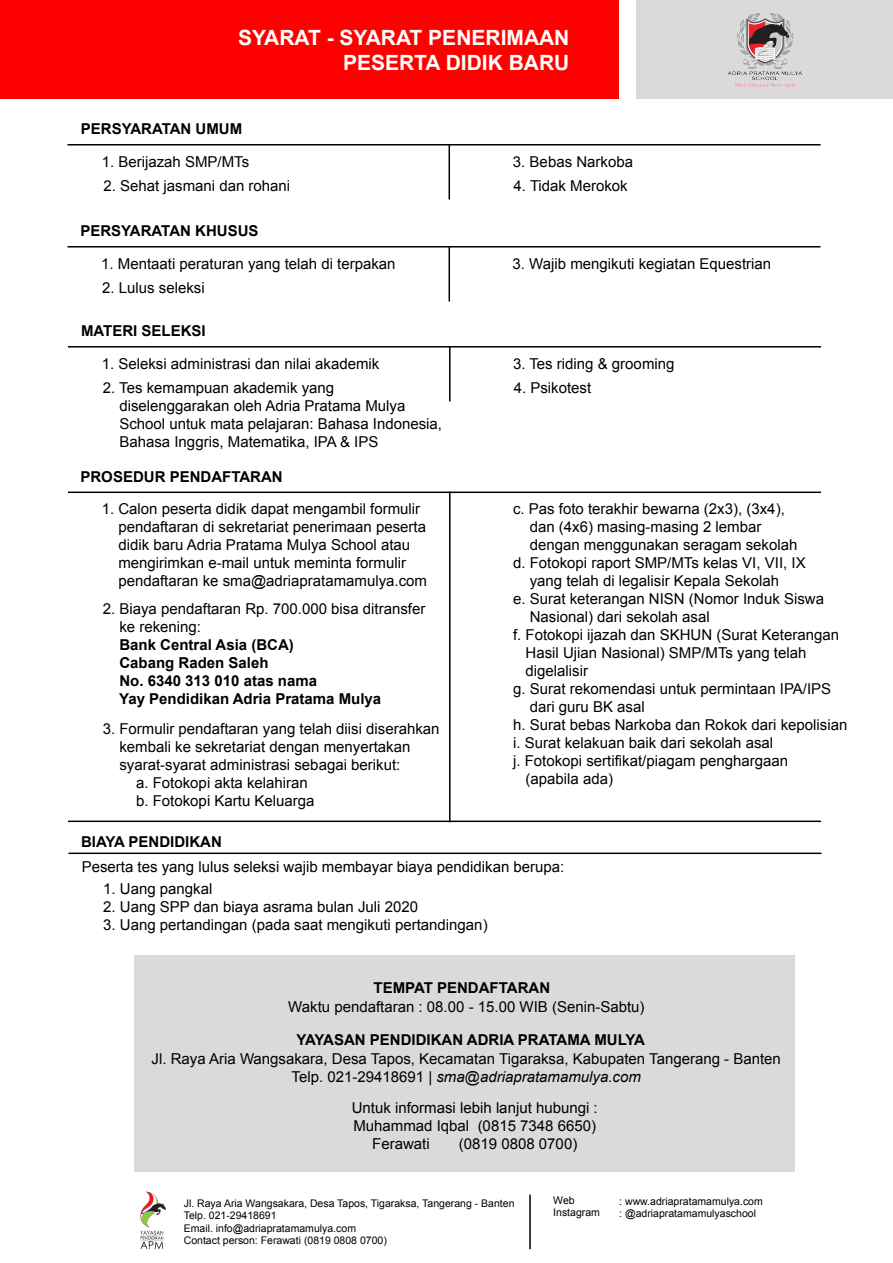
<style>
.page{position:relative;width:893px;height:1263px;background:#fff}
.page>*{position:absolute;margin:0;border:0;box-sizing:border-box;transform-origin:0 0}
.t1{font:700 21px/25.2px "Arial";color:#fff;text-align:right}
.t2{font:15px/18px "Arial";color:#000}
.t3{font:700 15px/18px "Arial";color:#000}
.t4{font:10.5px/12.6px "Arial";color:#000}
.s1{font-style:italic}
</style>
<div class="page">
<div style="left:636px;top:0;width:257px;height:98px;background:#dbd9d9"></div>
<div style="left:0;top:0;width:619px;height:98px;background:#f00"></div>
<img style="left:728px;top:13px;width:74px;height:74px">
<hr style="left:68px;top:144px;width:752px;height:1px;background:#000">
<hr style="left:448px;top:144px;width:2px;height:55px;background:#000">
<hr style="left:67px;top:246px;width:753px;height:1px;background:#000">
<hr style="left:448px;top:246px;width:2px;height:55px;background:#000">
<hr style="left:68px;top:346px;width:753px;height:1px;background:#000">
<hr style="left:449px;top:346px;width:1px;height:55px;background:#000">
<hr style="left:68px;top:491px;width:753px;height:2px;background:#000">
<hr style="left:449px;top:491px;width:1px;height:331px;background:#000">
<hr style="left:68px;top:820px;width:753px;height:2px;background:#000">
<hr style="left:68px;top:852px;width:753px;height:2px;background:#000">
<div style="left:135px;top:955px;width:660px;height:216px;background:#dbd9d9"></div>
<hr style="left:529px;top:1195px;width:2px;height:54px;background:#000">
<img style="left:140px;top:1191px;width:26px;height:58px">
<h1 class="t1" style="left:238px;top:26px;width:333px">SYARAT - SYARAT PENERIMAAN<br>PESERTA DIDIK BARU</h1>
<p class="t3" style="left:81px;top:120px;width:163px">PERSYARATAN UMUM</p>
<p class="t2" style="left:102px;top:152px;width:149px">1. Berijazah SMP/MTs</p>
<p class="t2" style="left:103px;top:177px;width:188px">2. Sehat jasmani dan rohani</p>
<p class="t3" style="left:80px;top:222px;width:180px">PERSYARATAN KHUSUS</p>
<p class="t2" style="left:101px;top:254px;width:296px">1. Mentaati peraturan yang telah di terpakan</p>
<p class="t2" style="left:102px;top:279px;width:104px">2. Lulus seleksi</p>
<p class="t3" style="left:81px;top:322px;width:126px">MATERI SELEKSI</p>
<p class="t2" style="left:102px;top:354px;width:279px">1. Seleksi administrasi dan nilai akademik</p>
<p class="t2" style="left:119px;top:379px;width:324px;text-indent:-17px">2. Tes kemampuan akademik yang diselenggarakan oleh Adria Pratama Mulya School untuk mata pelajaran: Bahasa Indonesia, Bahasa Inggris, Matematika, IPA &amp; IPS</p>
<p class="t2" style="left:513px;top:152px;width:122px">3. Bebas Narkoba</p>
<p class="t2" style="left:514px;top:177px;width:116px">4. Tidak Merokok</p>
<p class="t2" style="left:512px;top:254px;width:260px">3. Wajib mengikuti kegiatan Equestrian</p>
<p class="t2" style="left:513px;top:354px;width:163px">3. Tes riding &amp; grooming</p>
<p class="t2" style="left:514px;top:379px;width:79px">4. Psikotest</p>
<p class="t3" style="left:80px;top:468px;width:204px">PROSEDUR PENDAFTARAN</p>
<p class="t2" style="left:118px;top:500px;width:310px;text-indent:-17px">1. Calon peserta didik dapat mengambil formulir pendaftaran di sekretariat penerimaan peserta didik baru Adria Pratama Mulya School atau mengirimkan e-mail untuk meminta formulir pendaftaran ke sma@adriapratamamulya.com</p>
<p class="t2" style="left:119px;top:600px;width:307px;text-indent:-17px">2. Biaya pendaftaran Rp. 700.000 bisa ditransfer ke rekening:</p>
<p class="t3" style="left:119px;top:636px;width:264px">Bank Central Asia (BCA)<br>Cabang Raden Saleh<br>No. 6340 313 010 atas nama<br>Yay Pendidikan Adria Pratama Mulya</p>
<p class="t2" style="left:513px;top:500px;width:273px">c. Pas foto terakhir bewarna (2x3), (3x4),</p>
<p class="t2" style="left:530px;top:518px;width:233px">dan (4x6) masing-masing 2 lembar</p>
<p class="t2" style="left:530px;top:536px;width:269px">dengan menggunakan seragam sekolah</p>
<p class="t2" style="left:513px;top:554px;width:294px">d. Fotokopi raport SMP/MTs kelas VI, VII, IX</p>
<p class="t2" style="left:530px;top:572px;width:251px">yang telah di legalisir Kepala Sekolah</p>
<p class="t2" style="left:513px;top:590px;width:312px">e. Surat keterangan NISN (Nomor Induk Siswa</p>
<p class="t2" style="left:530px;top:608px;width:182px">Nasional) dari sekolah asal</p>
<p class="t2" style="left:513px;top:626px;width:327px">f. Fotokopi ijazah dan SKHUN (Surat Keterangan</p>
<p class="t2" style="left:526px;top:644px;width:282px">Hasil Ujian Nasional) SMP/MTs yang telah</p>
<p class="t2" style="left:526px;top:662px;width:64px">digelalisir</p>
<p class="t2" style="left:513px;top:680px;width:320px">g. Surat rekomendasi untuk permintaan IPA/IPS</p>
<p class="t2" style="left:530px;top:698px;width:117px">dari guru BK asal</p>
<p class="t2" style="left:513px;top:716px;width:336px">h. Surat bebas Narkoba dan Rokok dari kepolisian</p>
<p class="t2" style="left:513px;top:734px;width:262px">i. Surat kelakuan baik dari sekolah asal</p>
<p class="t2" style="left:513px;top:752px;width:277px">j. Fotokopi sertifikat/piagam penghargaan</p>
<p class="t2" style="left:526px;top:770px;width:89px">(apabila ada)</p>
<p class="t2" style="left:103px;top:720px;width:338px">3. Formulir pendaftaran yang telah diisi diserahkan</p>
<p class="t2" style="left:119px;top:738px;width:292px">kembali ke sekretariat dengan menyertakan</p>
<p class="t2" style="left:119px;top:756px;width:282px">syarat-syarat administrasi sebagai berikut:</p>
<p class="t2" style="left:136px;top:774px;width:173px">a. Fotokopi akta kelahiran</p>
<p class="t2" style="left:136px;top:792px;width:180px">b. Fotokopi Kartu Keluarga</p>
<p class="t3" style="left:81px;top:833px;width:142px">BIAYA PENDIDIKAN</p>
<p class="t2" style="left:103px;top:879px;width:111px">1. Uang pangkal</p>
<p class="t2" style="left:103px;top:897px;width:316px">2. Uang SPP dan biaya asrama bulan Juli 2020</p>
<p class="t2" style="left:103px;top:915px;width:386px">3. Uang pertandingan (pada saat mengikuti pertandingan)</p>
<p class="t2" style="left:82px;top:858px;width:484px">Peserta tes yang lulus seleksi wajib membayar biaya pendidikan berupa:</p>
<p class="t3" style="left:373px;top:979px;width:178px">TEMPAT PENDAFTARAN</p>
<p class="t2" style="left:288px;top:998px;width:358px">Waktu pendaftaran : 08.00 - 15.00 WIB (Senin-Sabtu)</p>
<p class="t3" style="left:296px;top:1031px;width:350px">YAYASAN PENDIDIKAN ADRIA PRATAMA MULYA</p>
<p class="t2" style="left:152px;top:1050px;width:631px;text-align:center">Jl. Raya Aria Wangsakara, Desa Tapos, Kecamatan Tigaraksa, Kabupaten Tangerang - Banten<br>Telp. 021-29418691 | <span class="s1">sma@adriapratamamulya.com</span></p>
<p class="t2" style="left:352px;top:1099px;width:247px">Untuk informasi lebih lanjut hubungi :</p>
<p class="t2" style="left:353px;top:1117px;width:244px">Muhammad Iqbal (0815 7348 6650)</p>
<p class="t2" style="left:372px;top:1135px;width:59px">Ferawati</p>
<p class="t2" style="left:459px;top:1135px;width:120px">(0819 0808 0700)</p>
<p class="t4" style="left:184px;top:1197px;width:332px">Jl. Raya Aria Wangsakara, Desa Tapos, Tigaraksa, Tangerang - Banten Telp. 021-29418691<br>Email. info@adriapratamamulya.com<br>Contact person: Ferawati (0819 0808 0700)</p>
<p class="t4" style="left:553px;top:1194px;width:48px">Web<br>Instagram</p>
<p class="t4" style="left:619px;top:1195px;width:145px">: www.adriapratamamulya.com : @adriapratamamulyaschool</p>
</div>
